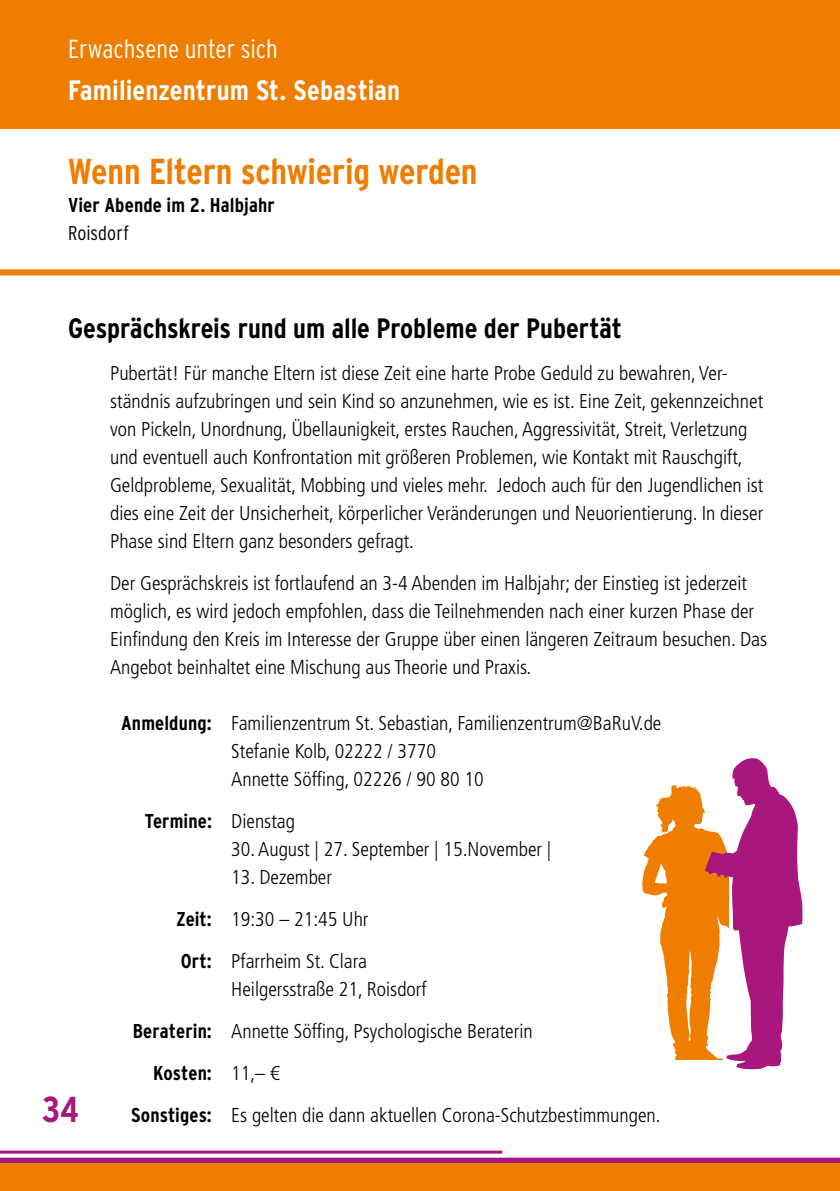
<style>
.page{position:relative;width:840px;height:1191px;background:#fff}
.page>*{position:absolute;margin:0;border:0;box-sizing:border-box;transform-origin:0 0}
.t1{font:700 36px "Interstate Condensed";letter-spacing:-.005em;color:#ef7d00}
.t2{font:700 36px "Interstate Condensed";color:#a7177d}
.t3{font:700 28px "Interstate Condensed";color:#000}
.t4{font:700 28px "Interstate Condensed";letter-spacing:.005em;color:#fff}
.t5{font:300 26px "Interstate Condensed";color:#fff}
.t6{font:300 condensed 20px/28px "Frutiger LT Std";color:#000}
.t7{font:700 20px "Interstate Condensed";letter-spacing:.005em;color:#000}
.t8{font:300 20px "Interstate Condensed";letter-spacing:.005em;color:#000}
.s1{font-family:"Interstate Condensed";font-weight:700;font-stretch:normal}
.s2{font-family:"Frutiger LT Std";font-weight:300;font-stretch:condensed}
</style>
<div class="page">
<div style="left:0;top:269px;width:839px;height:6px;background:#ef7d00"></div>
<hr style="left:0;top:1150px;width:502px;height:3px;background:#a7177d">
<div style="left:0;top:1157px;width:839px;height:6px;background:#a7177d"></div>
<div style="left:0;top:0;width:839px;height:128px;background:#ef7d00"></div>
<div style="left:0;top:1163px;width:839px;height:28px;background:#ef7d00"></div>
<svg style="left:642px;top:758px;width:160px;height:311px"></svg>
<h3 class="t5" style="left:68px;top:34px;width:211px">Erwachsene unter sich</h3>
<h2 class="t4" style="left:68px;top:75px;width:333px">Familienzentrum St. Sebastian</h2>
<h1 class="t1" style="left:68px;top:151px;width:411px">Wenn Eltern schwierig werden</h1>
<p class="t7" style="left:68px;top:194px;width:208px">Vier Abende im 2. Halbjahr</p>
<p class="t8" style="left:68px;top:222px;width:62px">Roisdorf</p>
<h2 class="t3" style="left:68px;top:313px;width:555px">Gesprächskreis rund um alle Probleme der Pubertät</h2>
<p class="t6" style="left:110px;top:359px;width:654px">Pubertät! Für manche Eltern ist diese Zeit eine harte Probe Geduld zu bewahren, Ver&shy;ständnis aufzubringen und sein Kind so anzunehmen, wie es ist. Eine Zeit, gekennzeichnet von Pickeln, Unordnung, Übellaunigkeit, erstes Rauchen, Aggressivität, Streit, Verletzung und eventuell auch Konfrontation mit größeren Problemen, wie Kontakt mit Rauschgift, Geldprobleme, Sexualität, Mobbing und vieles mehr. Jedoch auch für den Jugendlichen ist dies eine Zeit der Unsicherheit, körperlicher Veränderungen und Neuorientierung. In dieser Phase sind Eltern ganz besonders gefragt.</p>
<p class="t6" style="left:110px;top:569px;width:658px">Der Gesprächskreis ist fortlaufend an 3-4 Abenden im Halbjahr; der Einstieg ist jederzeit möglich, es wird jedoch empfohlen, dass die Teilnehmenden nach einer kurzen Phase der Einfindung den Kreis im Interesse der Gruppe über einen längeren Zeitraum besuchen. Das Angebot beinhaltet eine Mischung aus Theorie und Praxis.</p>
<p class="t6" style="left:231px;top:709px;width:431px;text-indent:-110px"><span class="s1">Anmeldung:</span> Familienzentrum St. Sebastian, Familienzentrum@BaRuV.de<br>Stefanie Kolb, 02222 / 3770<br>Annette Söffing, 02226 / 90 80 10</p>
<p class="t7" style="left:145px;top:810px;width:152px">Termine: <span class="s2">Dienstag</span></p>
<p class="t6" style="left:231px;top:835px;width:321px">30. August | 27. September | 15.November |</p>
<p class="t6" style="left:176px;top:856px;width:193px;line-height:42px;text-indent:55px">13. Dezember<br><span class="s1">Zeit:</span> 19:30 – 21:45 Uhr<br><span class="s1">Ort:</span> Pfarrheim St. Clara</p>
<p class="t6" style="left:133px;top:968px;width:401px;line-height:42px;text-align:center">Heilgersstraße 21, Roisdorf<br><span class="s1">Beraterin:</span> Annette Söffing, Psychologische Beraterin</p>
<p class="t7" style="left:153px;top:1062px;width:128px">Kosten: <span class="s2">11,– €</span></p>
<p class="t6" style="left:131px;top:1101px;width:530px"><span class="s1">Sonstiges:</span> Es gelten die dann aktuellen Corona-Schutzbestimmungen.</p>
<h1 class="t2" style="left:42px;top:1089px;width:38px">34</h1>
</div>
